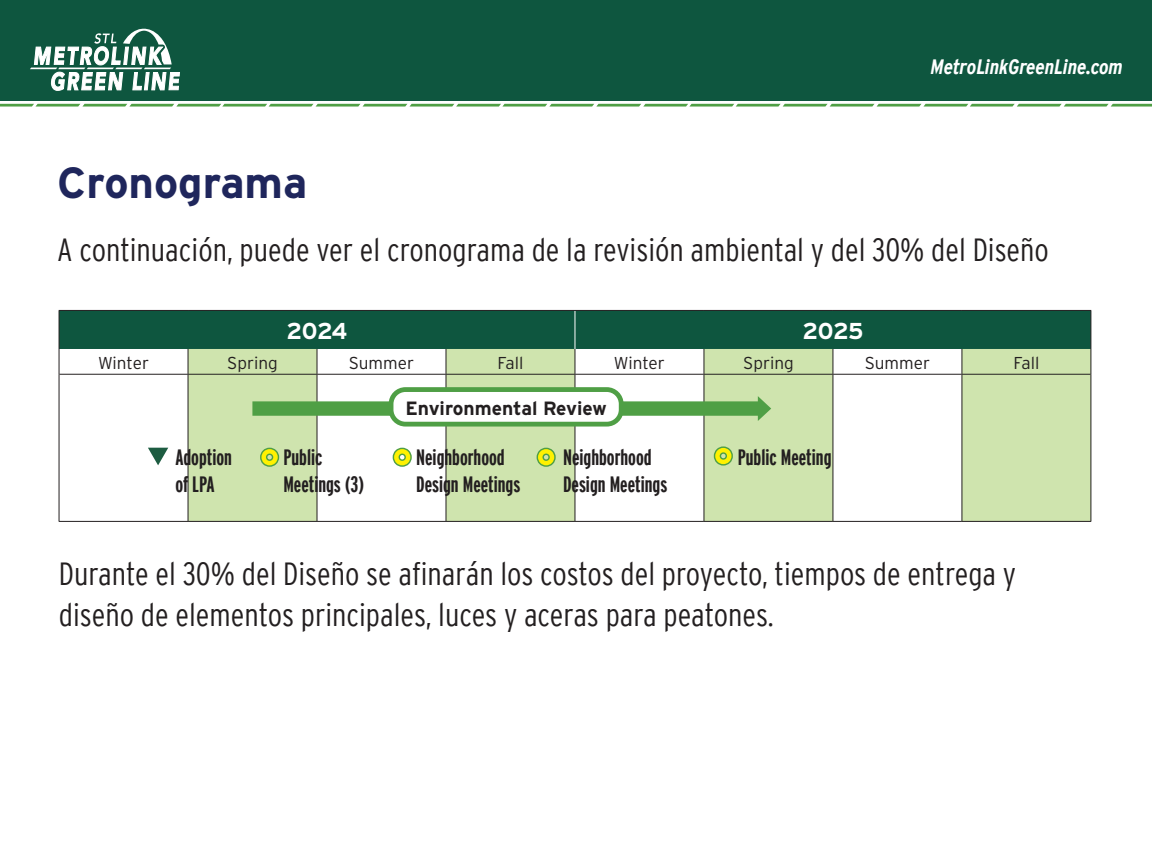
<style>
.page{position:relative;width:1152px;height:864px;background:#fff}
.page>*{position:absolute;margin:0;border:0;box-sizing:border-box;transform-origin:0 0}
.t1{font:700 43.6px "Interstate";color:#1f265c}
.t2{font:300 condensed 32px/40.8px "Interstate";color:#231f20}
.t3{font:700 22.96px "Interstate";letter-spacing:-.02em;color:#fff}
.t4{font:700 extra-condensed 22.2px/26.6px "Interstate";color:#231f20}
.t5{font:italic 700 condensed 20.8px "Interstate";color:#fff}
.t6{font:700 19.2px "Interstate";color:#231f20}
.t7{font:300 17.24px "Interstate";color:#231f20}
</style>
<div class="page">
<div style="left:0;top:0;width:1152px;height:101px;background:#0e563f"></div>
<svg style="left:30px;top:28px;width:150px;height:63px"></svg>
<svg style="left:0;top:104px;width:1152px;height:3px;background:#76b46f"></svg>
<div style="left:60px;top:311px;width:1031px;height:38px;background:#0e563f"></div>
<svg style="left:189px;top:349px;width:902px;height:172px;fill:#cfe4ae"></svg>
<svg style="left:188px;top:349px;width:1px;height:25px"></svg>
<svg style="left:317px;top:349px;width:1px;height:25px"></svg>
<svg style="left:446px;top:349px;width:1px;height:25px"></svg>
<svg style="left:704px;top:349px;width:1px;height:25px"></svg>
<svg style="left:833px;top:349px;width:1px;height:25px"></svg>
<svg style="left:962px;top:349px;width:1px;height:25px"></svg>
<hr style="left:188px;top:375px;width:1px;height:146px;background:#231f20">
<hr style="left:317px;top:375px;width:1px;height:146px;background:#231f20">
<hr style="left:446px;top:375px;width:1px;height:146px;background:#231f20">
<hr style="left:704px;top:375px;width:1px;height:146px;background:#231f20">
<hr style="left:833px;top:375px;width:1px;height:146px;background:#231f20">
<hr style="left:962px;top:375px;width:1px;height:146px;background:#231f20">
<hr style="left:575px;top:375px;width:1px;height:146px;background:#231f20">
<hr style="left:59px;top:374px;width:129px;height:1px;background:#231f20">
<hr style="left:188px;top:374px;width:129px;height:1px;background:#231f20">
<hr style="left:317px;top:374px;width:129px;height:1px;background:#231f20">
<hr style="left:446px;top:374px;width:129px;height:1px;background:#231f20">
<hr style="left:575px;top:374px;width:129px;height:1px;background:#231f20">
<hr style="left:704px;top:374px;width:129px;height:1px;background:#231f20">
<hr style="left:833px;top:374px;width:129px;height:1px;background:#231f20">
<hr style="left:962px;top:374px;width:129px;height:1px;background:#231f20">
<hr style="left:575px;top:311px;width:1px;height:38px;background:#fff">
<svg style="left:1091px;top:349px;width:1px;height:25px"></svg>
<hr style="left:59px;top:310px;width:129px;height:1px;background:#231f20">
<hr style="left:59px;top:311px;width:1px;height:38px;background:#231f20">
<hr style="left:188px;top:310px;width:129px;height:1px;background:#231f20">
<hr style="left:317px;top:310px;width:129px;height:1px;background:#231f20">
<hr style="left:446px;top:310px;width:129px;height:1px;background:#231f20">
<hr style="left:575px;top:310px;width:129px;height:1px;background:#231f20">
<hr style="left:704px;top:310px;width:129px;height:1px;background:#231f20">
<hr style="left:833px;top:310px;width:129px;height:1px;background:#231f20">
<hr style="left:962px;top:310px;width:129px;height:1px;background:#231f20">
<hr style="left:1091px;top:311px;width:1px;height:38px;background:#231f20">
<svg style="left:59px;top:349px;width:1px;height:25px"></svg>
<svg style="left:575px;top:349px;width:1px;height:25px"></svg>
<hr style="left:59px;top:374px;width:1px;height:147px;background:#231f20">
<hr style="left:1091px;top:374px;width:1px;height:147px;background:#231f20">
<hr style="left:59px;top:521px;width:129px;height:1px;background:#231f20">
<hr style="left:188px;top:521px;width:129px;height:1px;background:#231f20">
<hr style="left:317px;top:521px;width:129px;height:1px;background:#231f20">
<hr style="left:446px;top:521px;width:129px;height:1px;background:#231f20">
<hr style="left:575px;top:521px;width:129px;height:1px;background:#231f20">
<hr style="left:704px;top:521px;width:129px;height:1px;background:#231f20">
<hr style="left:833px;top:521px;width:129px;height:1px;background:#231f20">
<hr style="left:962px;top:521px;width:129px;height:1px;background:#231f20">
<div style="left:252px;top:401px;width:510px;height:15px;background:#4f9f45"></div>
<svg style="left:758px;top:396px;width:13px;height:25px"></svg>
<div style="left:391px;top:390px;width:230px;height:34px;background:#fff;border-radius:14px"></div>
<div style="left:389px;top:387px;width:235px;height:40px;border:5px solid #4f9f45;border-radius:14px"></div>
<svg style="left:259px;top:447px;width:21px;height:21px"></svg>
<svg style="left:392px;top:447px;width:20px;height:21px"></svg>
<svg style="left:536px;top:447px;width:20px;height:21px"></svg>
<svg style="left:713px;top:446px;width:21px;height:20px"></svg>
<svg style="left:148px;top:448px;width:20px;height:17px"></svg>
<h1 class="t1" style="left:57px;top:151px;width:252px">Cronograma</h1>
<p class="t5" style="left:931px;top:55px;width:194px">MetroLinkGreenLine.com</p>
<p class="t2" style="left:57px;top:229px;width:993px">A continuación, puede ver el cronograma de la revisión ambiental y del 30% del Diseño</p>
<p class="t3" style="left:287px;top:314px;width:62px">2024</p>
<p class="t3" style="left:802px;top:314px;width:63px">2025</p>
<p class="t7" style="left:98px;top:350px;width:52px">Winter</p>
<p class="t7" style="left:227px;top:350px;width:52px">Spring</p>
<p class="t7" style="left:349px;top:350px;width:67px">Summer</p>
<p class="t7" style="left:498px;top:350px;width:27px">Fall</p>
<p class="t7" style="left:614px;top:350px;width:52px">Winter</p>
<p class="t7" style="left:743px;top:350px;width:52px">Spring</p>
<p class="t7" style="left:865px;top:350px;width:67px">Summer</p>
<p class="t7" style="left:1014px;top:350px;width:27px">Fall</p>
<p class="t6" style="left:405px;top:394px;width:203px">Environmental Review</p>
<p class="t4" style="left:175px;top:444px;width:58px">Adoption of LPA</p>
<p class="t4" style="left:283px;top:444px;width:82px">Public<br>Meetings (3)</p>
<p class="t4" style="left:416px;top:444px;width:90px">Neighborhood</p>
<p class="t4" style="left:738px;top:444px;width:95px">Public Meeting</p>
<p class="t4" style="left:563px;top:444px;width:106px">Neighborhood<br>Design Meetings</p>
<p class="t4" style="left:416px;top:471px;width:106px">Design Meetings</p>
<p class="t2" style="left:59px;top:553px;width:959px">Durante el 30% del Diseño se afinarán los costos del proyecto, tiempos de entrega y diseño de elementos principales, luces y aceras para peatones.</p>
</div>
